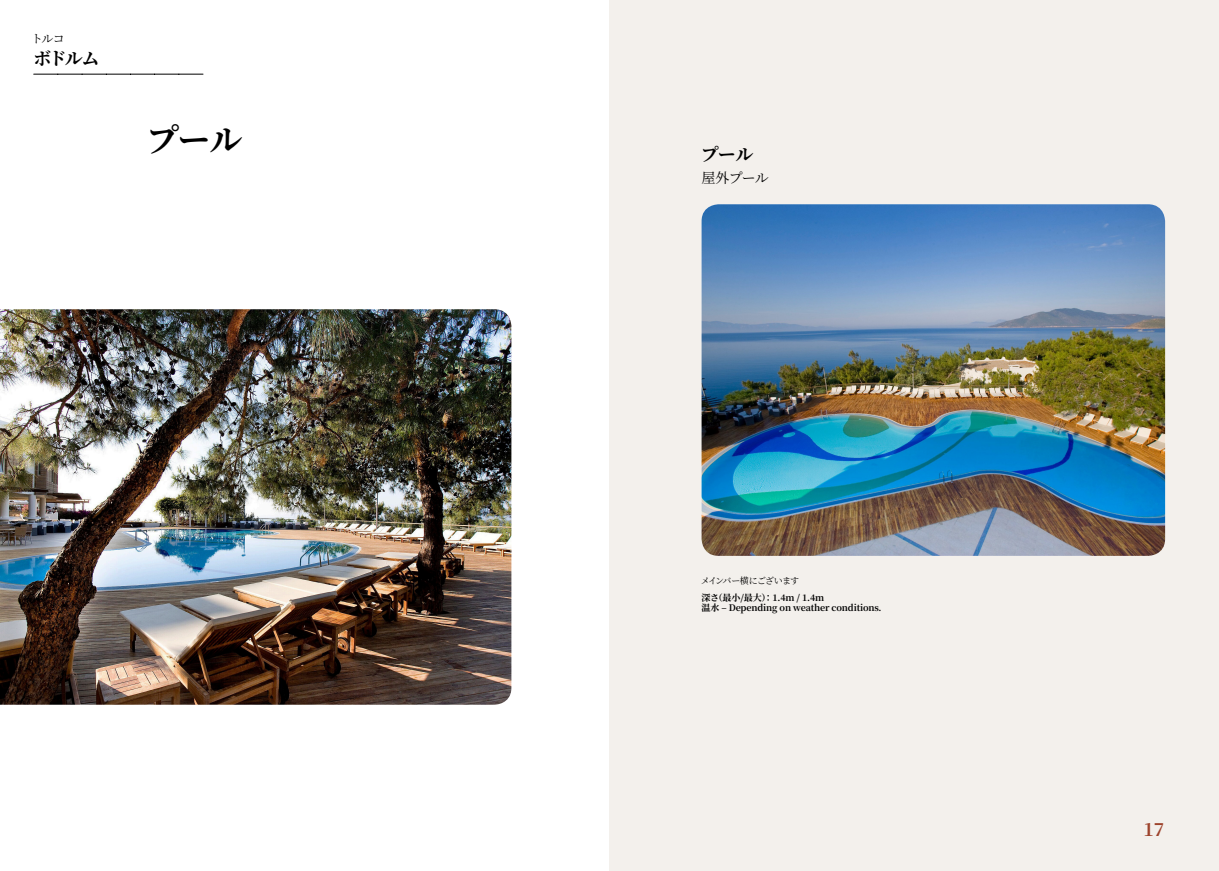
<style>
.page{position:relative;width:1219px;height:871px;background:#fff}
.page>*{position:absolute;margin:0;border:0;box-sizing:border-box;transform-origin:0 0}
.t1{font:700 33px "Noto Serif JP";color:#000}
.t2{font:700 18px "Noto Serif JP";letter-spacing:-.09em;color:#000}
.t3{font:700 18px "Noto Serif JP";color:#9d432c}
.t4{font:14px "Noto Serif JP";letter-spacing:-.06em;color:#000}
.t5{font:12px "Noto Serif JP";color:#000}
.t6{font:700 9px/10px "Noto Serif JP";letter-spacing:-.015em;color:#000}
.t7{font:9px "Noto Serif JP";letter-spacing:-.095em;color:#000}
</style>
<div class="page">
<div style="left:609px;top:0;width:610px;height:870px;background:#f3f0ec"></div>
<img style="left:0;top:309px;width:511px;height:395px">
<img style="left:702px;top:204px;width:463px;height:351px">
<svg style="left:34px;top:74px;width:169px;height:1px"></svg>
<h3 class="t5" style="left:31px;top:32px;width:35px">トルコ</h3>
<h2 class="t2" style="left:34px;top:48px;width:67px">ボドルム</h2>
<h1 class="t1" style="left:146px;top:121px;width:98px">プール</h1>
<h2 class="t2" style="left:701px;top:144px;width:54px">プール</h2>
<h3 class="t4" style="left:702px;top:170px;width:69px">屋外プール</h3>
<p class="t7" style="left:701px;top:575px;width:100px">メインバー横にございます</p>
<p class="t6" style="left:702px;top:592px;width:182px">深さ（最小/最大）：1.4m / 1.4m<br>温水 – Depending on weather conditions.</p>
<h2 class="t3" style="left:1143px;top:818px;width:23px">17</h2>
</div>
